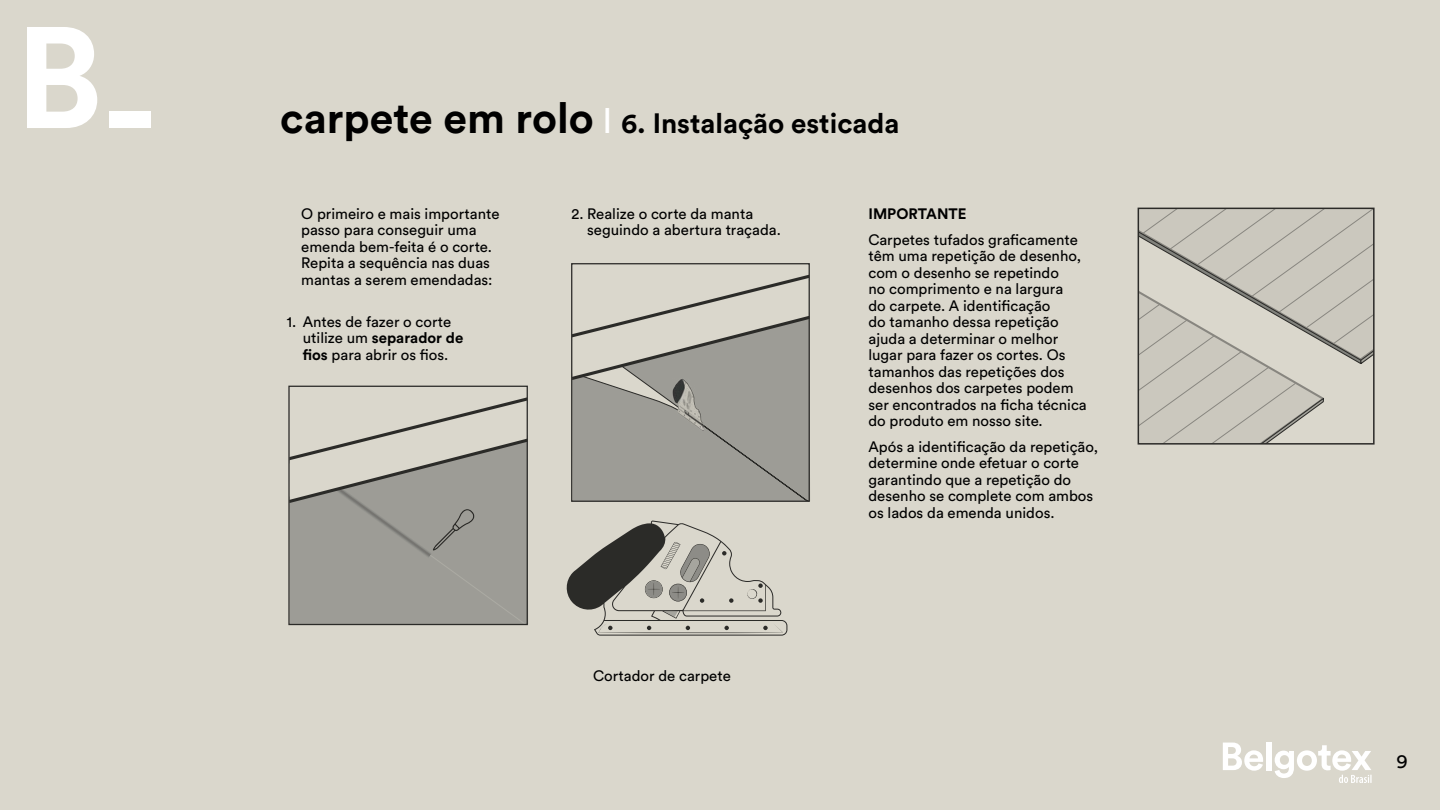
<style>
.page{position:relative;width:1440px;height:810px;background:#dad7cc}
.page>*{position:absolute;margin:0;border:0;box-sizing:border-box;transform-origin:0 0}
.t1{font:700 27.75px "Circular Std";color:#000}
.t2{font:19.5px "Circular Std";color:#000}
.t3{font:15px/16.5px "Circular Std";color:#000}
.t4{font:700 15px "Circular Std";color:#000}
.s1{font-size:42.75px}
.s2{font-weight:400;font-size:35.25px;color:#fff}
.s3{font-weight:700}
</style>
<div class="page">
<svg style="left:1223px;top:743px;width:40px;height:28px"></svg>
<div style="left:1267px;top:742px;width:5px;height:28px;background:#fff"></div>
<svg style="left:1275px;top:745px;width:97px;height:38px"></svg>
<svg style="left:27px;top:27px;width:70px;height:101px"></svg>
<div style="left:110px;top:112px;width:41px;height:16px;background:#fff"></div>
<svg style="left:290px;top:397px;width:236px;height:226px"></svg>
<div style="left:288px;top:386px;width:240px;height:239px;border:1px solid #000"></div>
<svg style="left:573px;top:275px;width:235px;height:225px"></svg>
<div style="left:571px;top:263px;width:239px;height:239px;border:1px solid #000"></div>
<img style="left:672px;top:378px;width:32px;height:53px">
<svg style="left:1141px;top:211px;width:231px;height:231px"></svg>
<div style="left:1138px;top:208px;width:237px;height:237px;border:2px solid #000"></div>
<svg style="left:566px;top:521px;width:221px;height:115px"></svg>
<h1 class="t1" style="left:280px;top:105px;width:621px"><span class="s1">carpete em rolo</span> <span class="s2">I</span> 6. Instalação esticada</h1>
<p class="t3" style="left:301px;top:205px;width:200px">O primeiro e mais importante passo para conseguir uma emenda bem-feita é o corte.<br>Repita a sequência nas duas mantas a serem emendadas:</p>
<p class="t3" style="left:303px;top:313px;width:162px;text-indent:-16px">1. Antes de fazer o corte utilize um <span class="s3">separador de fios</span> para abrir os fios.</p>
<p class="t3" style="left:587px;top:205px;width:195px;text-indent:-16px">2. Realize o corte da manta seguindo a abertura traçada.</p>
<p class="t4" style="left:868px;top:204px;width:100px">IMPORTANTE</p>
<p class="t3" style="left:868px;top:231px;width:220px">Carpetes tufados graficamente têm uma repetição de desenho, com o desenho se repetindo<br>no comprimento e na largura<br>do carpete. A identificação<br>do tamanho dessa repetição ajuda a determinar o melhor lugar para fazer os cortes. Os tamanhos das repetições dos desenhos dos carpetes podem ser encontrados na ficha técnica do produto em nosso site.</p>
<p class="t3" style="left:868px;top:438px;width:231px">Após a identificação da repetição, determine onde efetuar o corte garantindo que a repetição do desenho se complete com ambos os lados da emenda unidos.</p>
<p class="t3" style="left:593px;top:667px;width:139px">Cortador de carpete</p>
<h2 class="t2" style="left:1396px;top:749px;width:13px">9</h2>
</div>
